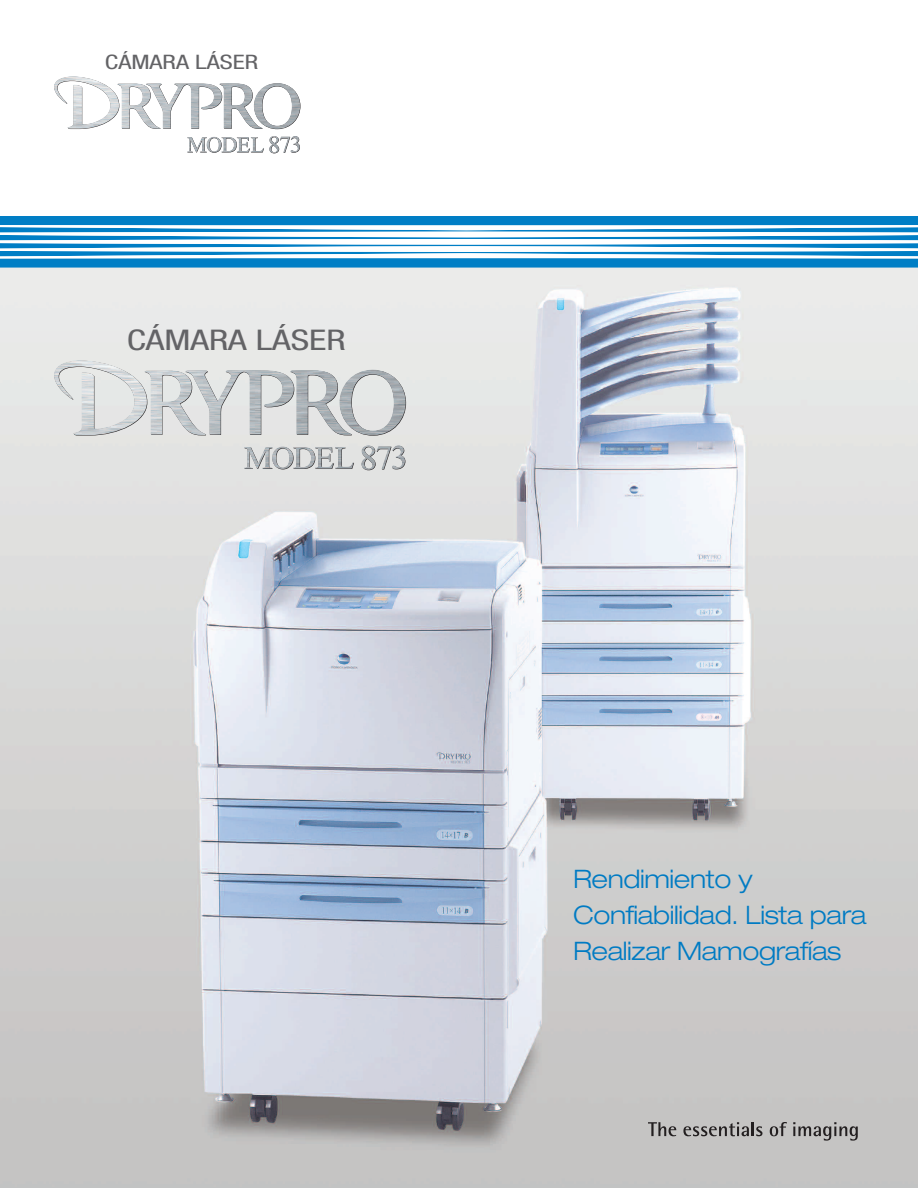
<style>
.page{position:relative;width:918px;height:1188px;background:#fff}
.page>*{position:absolute;margin:0;border:0;box-sizing:border-box;transform-origin:0 0}
.t1{font:condensed 28.5px "Helvetica Neue LT Pro";color:#636366;scale:1.3 1}
.t2{font:300 expanded 25.5px/36px "Helvetica Neue";letter-spacing:-.015em;color:#007bc3}
.t3{font:condensed 19.95px "Helvetica Neue LT Pro";color:#636366;scale:1.3 1}
</style>
<div class="page">
<img style="left:0;top:268px;width:918px;height:920px">
<img style="left:54px;top:76px;width:246px;height:77px">
<svg style="left:0;top:216px;width:918px;height:52px"></svg>
<img style="left:54px;top:360px;width:352px;height:110px">
<svg style="left:648px;top:1122px;width:28px;height:14px"></svg>
<svg style="left:683px;top:1122px;width:79px;height:14px"></svg>
<svg style="left:770px;top:1122px;width:17px;height:14px"></svg>
<svg style="left:793px;top:1122px;width:65px;height:19px"></svg>
<p class="t3" style="left:105px;top:55px;width:119px">CÁMARA LÁSER</p>
<p class="t1" style="left:127px;top:330px;width:170px">CÁMARA LÁSER</p>
<p class="t2" style="left:573px;top:864px;width:295px">Rendimiento y<br>Confiabilidad. Lista para<br>Realizar Mamografías</p>
</div>
